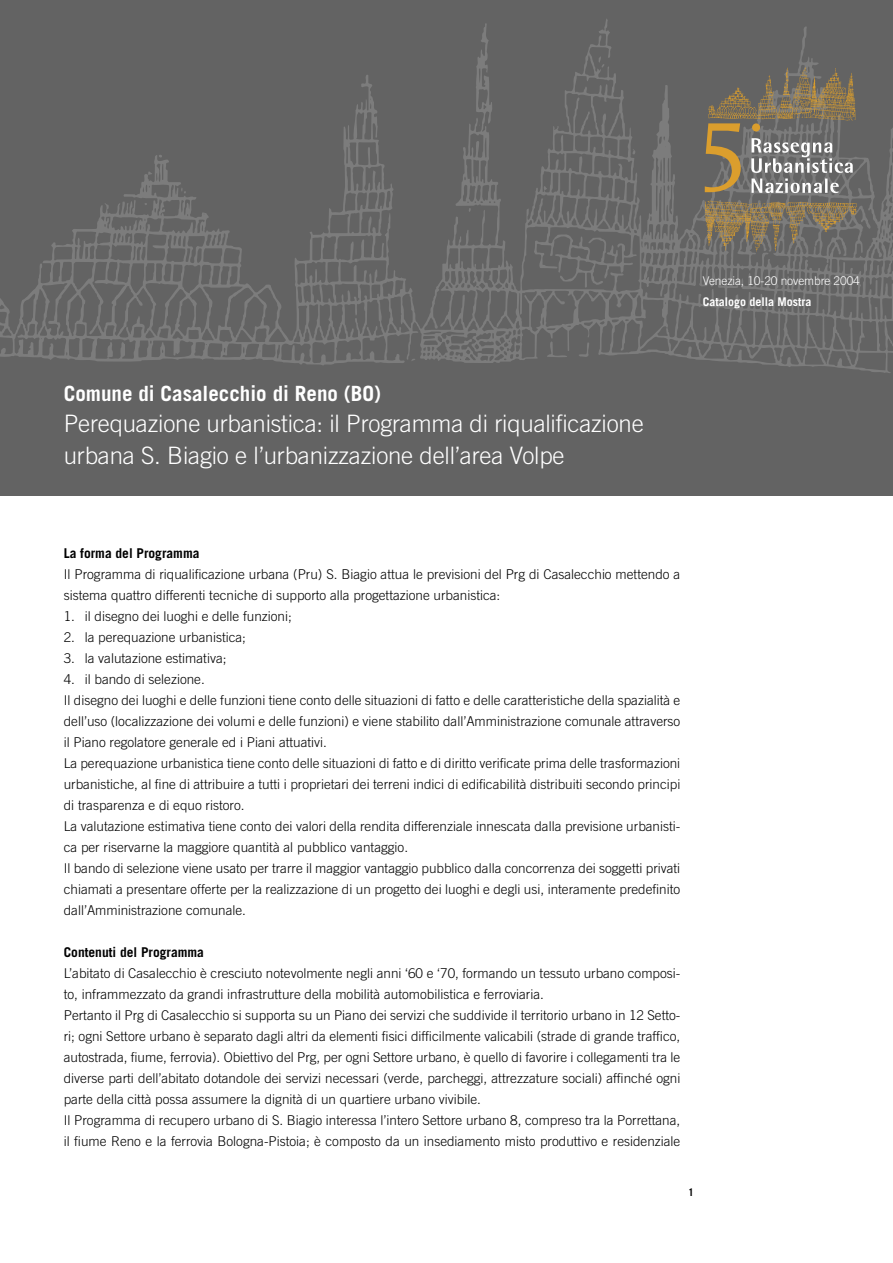
<style>
.page{position:relative;width:893px;height:1263px;background:#fff}
.page>*{position:absolute;margin:0;border:0;box-sizing:border-box;transform-origin:0 0}
.t1{font:300 24px/31.5px "Trade Gothic";letter-spacing:-.01em;color:#fff}
.t2{font:700 21px "Trade Gothic";color:#fff}
.t3{font:300 13.5px/21px "Trade Gothic";color:#000}
.t4{font:700 13.5px "Trade Gothic";color:#000}
.t5{font:300 12px "Trade Gothic";letter-spacing:-.01em;color:#fff}
.t6{font:700 12px "Trade Gothic";color:#fff}
.t7{font:700 10.5px "Trade Gothic";color:#000}
</style>
<div class="page">
<div style="left:0;top:0;width:893px;height:495px;background:#636363"></div>
<svg style="left:0;top:19px;width:893px;height:354px"></svg>
<svg style="left:705px;top:201px;width:152px;height:51px"></svg>
<svg style="left:705px;top:67px;width:150px;height:126px"></svg>
<div style="left:752px;top:123px;width:8px;height:8px;background:#db9e2d;border-radius:50%"></div>
<h2 class="t2" style="left:64px;top:380px;width:319px">Comune di Casalecchio di Reno (BO)</h2>
<h1 class="t1" style="left:64px;top:407px;width:581px">Perequazione urbanistica: il Programma di riqualificazione urbana S. Biagio e l’urbanizzazione dell’area Volpe</h1>
<p class="t5" style="left:703px;top:274px;width:159px">Venezia, 10-20 novembre 2004</p>
<p class="t6" style="left:703px;top:294px;width:110px">Catalogo della Mostra</p>
<p class="t4" style="left:64px;top:545px;width:137px">La forma del Programma</p>
<p class="t3" style="left:64px;top:564px;width:618px">Il Programma di riqualificazione urbana (Pru) S. Biagio attua le previsioni del Prg di Casalecchio mettendo a sistema quattro differenti tecniche di supporto alla progettazione urbanistica:</p>
<p class="t3" style="left:64px;top:606px;width:230px">1. il disegno dei luoghi e delle funzioni;</p>
<p class="t3" style="left:64px;top:627px;width:184px">2. la perequazione urbanistica;</p>
<p class="t3" style="left:64px;top:648px;width:164px">3. la valutazione estimativa;</p>
<p class="t3" style="left:64px;top:669px;width:618px">4. il bando di selezione.<br>Il disegno dei luoghi e delle funzioni tiene conto delle situazioni di fatto e delle caratteristiche della spazialità e dell’uso (localizzazione dei volumi e delle funzioni) e viene stabilito dall’Amministrazione comunale attraverso il Piano regolatore generale ed i Piani attuativi.<br>La perequazione urbanistica tiene conto delle situazioni di fatto e di diritto verificate prima delle trasformazioni urbanistiche, al fine di attribuire a tutti i proprietari dei terreni indici di edificabilità distribuiti secondo principi di trasparenza e di equo ristoro.<br>La valutazione estimativa tiene conto dei valori della rendita differenziale innescata dalla previsione urbanisti&shy;ca per riservarne la maggiore quantità al pubblico vantaggio.<br>Il bando di selezione viene usato per trarre il maggior vantaggio pubblico dalla concorrenza dei soggetti privati chiamati a presentare offerte per la realizzazione di un progetto dei luoghi e degli usi, interamente predefinito dall’Amministrazione comunale.</p>
<p class="t4" style="left:64px;top:944px;width:142px">Contenuti del Programma</p>
<p class="t3" style="left:64px;top:963px;width:618px">L’abitato di Casalecchio è cresciuto notevolmente negli anni ‘60 e ‘70, formando un tessuto urbano composi&shy;to, inframmezzato da grandi infrastrutture della mobilità automobilistica e ferroviaria.<br>Pertanto il Prg di Casalecchio si supporta su un Piano dei servizi che suddivide il territorio urbano in 12 Setto&shy;ri; ogni Settore urbano è separato dagli altri da elementi fisici difficilmente valicabili (strade di grande traffico, autostrada, fiume, ferrovia). Obiettivo del Prg, per ogni Settore urbano, è quello di favorire i collegamenti tra le diverse parti dell’abitato dotandole dei servizi necessari (verde, parcheggi, attrezzature sociali) affinché ogni parte della città possa assumere la dignità di un quartiere urbano vivibile.<br>Il Programma di recupero urbano di S. Biagio interessa l’intero Settore urbano 8, compreso tra la Porrettana, il fiume Reno e la ferrovia Bologna-Pistoia; è composto da un insediamento misto produttivo e residenziale</p>
<p class="t7" style="left:688px;top:1186px;width:7px">1</p>
</div>
